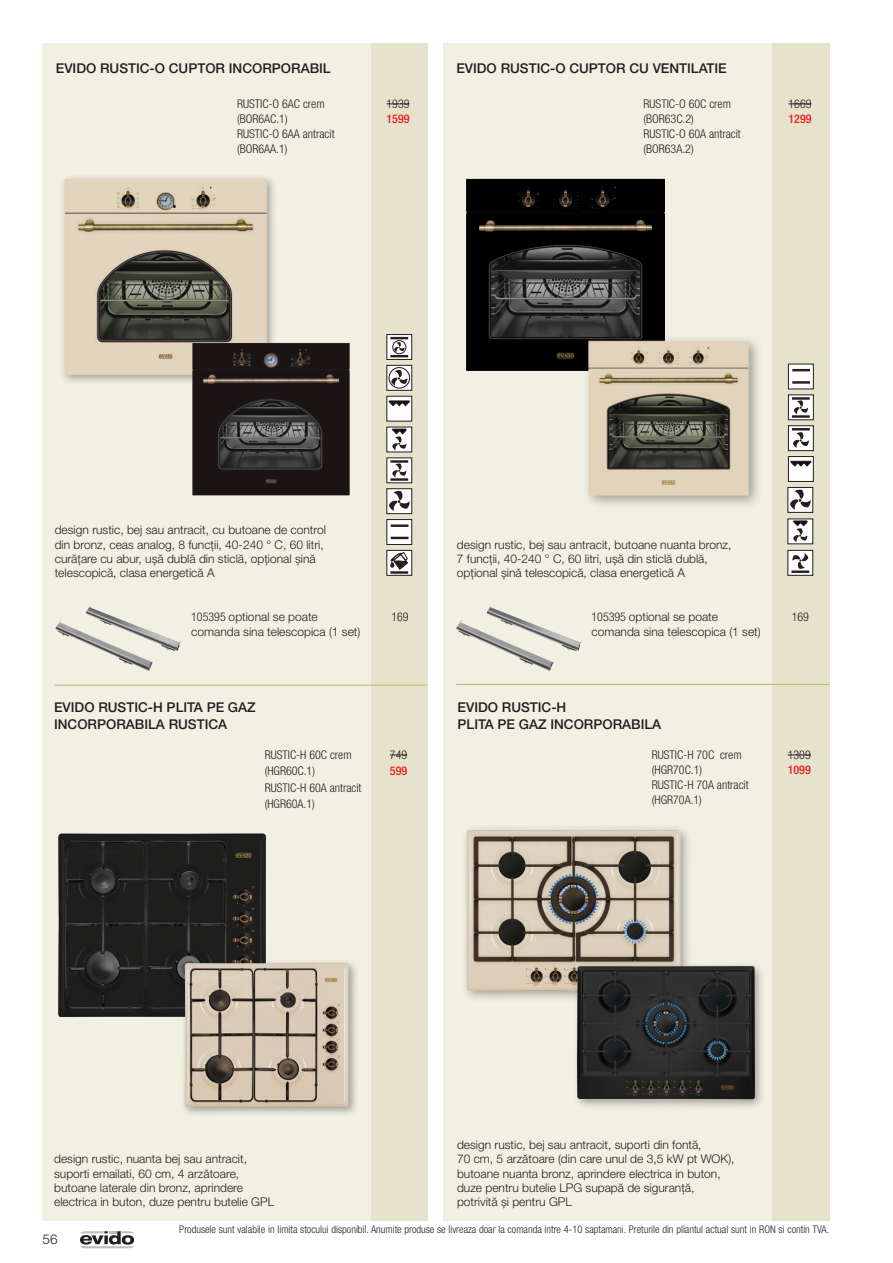
<style>
.page{position:relative;width:893px;height:1263px;background:#fff}
.page>*{position:absolute;margin:0;border:0;box-sizing:border-box;transform-origin:0 0}
.t1{font:500 13.5px/16.2px "Helvetica Neue LT Pro";color:#231f20}
.t2{font:300 13.5px "Helvetica Neue LT Pro";color:#231f20}
.t3{font:300 12px/14.4px "Helvetica Neue LT Pro";color:#231f20}
.t4{font:300 condensed 12px "Helvetica Neue LT Pro";color:#231f20}
.t5{font:500 condensed 12px "Helvetica Neue LT Pro";color:#ee1d23}
.t6{font:300 condensed 10.5px "Helvetica Neue LT Pro";color:#231f20}
.s1{font-stretch:condensed}
</style>
<div class="page">
<div style="left:443px;top:43px;width:386px;height:1177px;background:#f2f0e2"></div>
<div style="left:772px;top:43px;width:57px;height:1177px;background:#e5e3cb"></div>
<div style="left:42px;top:43px;width:372px;height:1177px;background:#f2f0e2"></div>
<div style="left:371px;top:43px;width:56px;height:1177px;background:#e5e3cb"></div>
<hr style="left:54px;top:685px;width:373px;height:1px;background:#bab76c">
<hr style="left:456px;top:684px;width:373px;height:1px;background:#bab76c">
<svg style="left:788px;top:104px;width:24px;height:1px"></svg>
<svg style="left:788px;top:755px;width:23px;height:1px"></svg>
<svg style="left:390px;top:755px;width:17px;height:1px"></svg>
<img style="left:466px;top:179px;width:199px;height:192px">
<img style="left:465px;top:828px;width:224px;height:171px">
<div style="left:582px;top:335px;width:181px;height:175px;background:#231f20;opacity:.4"></div>
<img style="left:586px;top:338px;width:166px;height:160px">
<img style="left:58px;top:833px;width:208px;height:184px">
<img style="left:456px;top:606px;width:126px;height:45px">
<img style="left:56px;top:606px;width:125px;height:45px">
<div style="left:59px;top:173px;width:219px;height:212px;background:#231f20;opacity:.4"></div>
<img style="left:60px;top:175px;width:211px;height:203px">
<img style="left:565px;top:957px;width:197px;height:150px">
<img style="left:189px;top:341px;width:161px;height:155px">
<div style="left:180px;top:958px;width:179px;height:159px;background:#231f20;opacity:.4"></div>
<img style="left:185px;top:963px;width:159px;height:142px">
<div style="left:788px;top:519px;width:25px;height:25px;background:#fff"></div>
<svg style="left:793px;top:521px;width:14px;height:21px"></svg>
<div style="left:788px;top:550px;width:25px;height:25px;background:#fff"></div>
<div style="left:787px;top:550px;width:26px;height:26px;border:1px solid #231f20"></div>
<svg style="left:792px;top:553px;width:16px;height:16px"></svg>
<hr style="left:791px;top:570px;width:18px;height:3px;background:#231f20">
<div style="left:788px;top:487px;width:25px;height:25px;background:#fff"></div>
<div style="left:787px;top:487px;width:26px;height:26px;border:1px solid #231f20"></div>
<svg style="left:790px;top:489px;width:21px;height:21px"></svg>
<div style="left:788px;top:426px;width:25px;height:25px;background:#fff"></div>
<div style="left:788px;top:425px;width:26px;height:26px;border:1px solid #231f20"></div>
<svg style="left:792px;top:428px;width:18px;height:20px"></svg>
<div style="left:788px;top:364px;width:25px;height:25px;background:#fff"></div>
<div style="left:788px;top:364px;width:26px;height:25px;border:1px solid #231f20"></div>
<hr style="left:792px;top:381px;width:18px;height:3px;background:#231f20">
<svg style="left:792px;top:369px;width:18px;height:2px"></svg>
<div style="left:788px;top:395px;width:25px;height:25px;background:#fff"></div>
<div style="left:788px;top:394px;width:26px;height:26px;border:1px solid #231f20"></div>
<svg style="left:794px;top:400px;width:14px;height:14px"></svg>
<hr style="left:792px;top:397px;width:18px;height:3px;background:#231f20">
<hr style="left:792px;top:415px;width:18px;height:3px;background:#231f20">
<div style="left:788px;top:456px;width:25px;height:25px;background:#fff"></div>
<div style="left:788px;top:456px;width:26px;height:26px;border:1px solid #231f20"></div>
<svg style="left:790px;top:461px;width:21px;height:5px"></svg>
<svg style="left:387px;top:104px;width:23px;height:1px"></svg>
<div style="left:387px;top:489px;width:25px;height:25px;background:#fff"></div>
<div style="left:386px;top:488px;width:26px;height:26px;border:1px solid #231f20"></div>
<svg style="left:389px;top:490px;width:21px;height:21px"></svg>
<div style="left:387px;top:520px;width:25px;height:24px;background:#fff"></div>
<div style="left:386px;top:519px;width:26px;height:26px;border:1px solid #231f20"></div>
<svg style="left:391px;top:537px;width:17px;height:2px"></svg>
<hr style="left:391px;top:524px;width:17px;height:3px;background:#231f20">
<div style="left:387px;top:458px;width:25px;height:25px;background:#fff"></div>
<svg style="left:392px;top:463px;width:14px;height:14px"></svg>
<hr style="left:390px;top:460px;width:18px;height:3px;background:#231f20">
<hr style="left:390px;top:478px;width:18px;height:3px;background:#231f20">
<svg style="left:388px;top:367px;width:22px;height:22px"></svg>
<div style="left:386px;top:365px;width:26px;height:26px;border:1px solid #231f20"></div>
<svg style="left:391px;top:370px;width:17px;height:16px"></svg>
<div style="left:388px;top:367px;width:22px;height:22px;border:1px solid #231f20;border-radius:50%"></div>
<div style="left:387px;top:396px;width:25px;height:25px;background:#fff"></div>
<svg style="left:389px;top:401px;width:21px;height:5px"></svg>
<svg style="left:388px;top:336px;width:22px;height:22px"></svg>
<div style="left:386px;top:334px;width:26px;height:26px;border:1px solid #231f20"></div>
<svg style="left:390px;top:337px;width:18px;height:20px"></svg>
<div style="left:392px;top:340px;width:14px;height:14px;border:1px solid #231f20;border-radius:50%"></div>
<div style="left:387px;top:550px;width:25px;height:25px;background:#fff"></div>
<div style="left:386px;top:550px;width:26px;height:26px;border:1px solid #231f20"></div>
<svg style="left:390px;top:551px;width:18px;height:19px"></svg>
<hr style="left:390px;top:571px;width:18px;height:3px;background:#231f20">
<div style="left:387px;top:427px;width:25px;height:25px;background:#fff"></div>
<svg style="left:392px;top:429px;width:14px;height:21px"></svg>
<svg style="left:80px;top:1231px;width:54px;height:17px"></svg>
<p class="t1" style="left:56px;top:60px;width:276px">EVIDO RUSTIC-O CUPTOR INCORPORABIL</p>
<p class="t4" style="left:237px;top:97px;width:89px">RUSTIC-O 6AC crem</p>
<p class="t4" style="left:387px;top:97px;width:25px">1939</p>
<p class="t4" style="left:237px;top:112px;width:52px">(BOR6AC.1)</p>
<p class="t5" style="left:387px;top:111px;width:25px">1599</p>
<p class="t4" style="left:237px;top:127px;width:99px">RUSTIC-O 6AA antracit</p>
<p class="t4" style="left:237px;top:142px;width:52px">(BOR6AA.1)</p>
<p class="t1" style="left:456px;top:60px;width:272px">EVIDO RUSTIC-O CUPTOR CU VENTILATIE</p>
<p class="t4" style="left:644px;top:97px;width:89px">RUSTIC-O 60C crem</p>
<p class="t4" style="left:788px;top:97px;width:25px">1669</p>
<p class="t4" style="left:644px;top:112px;width:52px">(BOR63C.2)</p>
<p class="t5" style="left:788px;top:111px;width:25px">1299</p>
<p class="t4" style="left:644px;top:127px;width:99px">RUSTIC-O 60A antracit</p>
<p class="t4" style="left:644px;top:142px;width:52px">(BOR63A.2)</p>
<p class="t3" style="left:55px;top:522px;width:273px">design rustic, bej sau antracit, cu butoane de control din bronz, ceas analog, 8 funcții, 40-240 ° C, 60 litri, curățare cu abur, ușă dublă din sticlă, opțional șină telescopică, clasa energetică A</p>
<p class="t3" style="left:191px;top:609px;width:128px"><span class="s1">105395</span> optional se poate</p>
<p class="t4" style="left:391px;top:610px;width:19px">169</p>
<p class="t3" style="left:191px;top:624px;width:171px">comanda sina telescopica (1 set)</p>
<p class="t3" style="left:457px;top:537px;width:276px">design rustic, bej sau antracit, butoane nuanta bronz,</p>
<p class="t3" style="left:457px;top:551px;width:252px">7 funcții, 40-240 ° C, 60 litri, ușă din sticlă dublă,</p>
<p class="t3" style="left:457px;top:566px;width:230px">opțional șină telescopică, clasa energetică A</p>
<p class="t3" style="left:591px;top:609px;width:128px"><span class="s1">105395</span> optional se poate</p>
<p class="t4" style="left:792px;top:610px;width:19px">169</p>
<p class="t3" style="left:591px;top:624px;width:171px">comanda sina telescopica (1 set)</p>
<p class="t1" style="left:54px;top:699px;width:203px">EVIDO RUSTIC-H PLITA PE GAZ<br>INCORPORABILA RUSTICA</p>
<p class="t1" style="left:458px;top:699px;width:110px">EVIDO RUSTIC-H</p>
<p class="t1" style="left:458px;top:715px;width:205px">PLITA PE GAZ INCORPORABILA</p>
<p class="t4" style="left:265px;top:748px;width:88px">RUSTIC-H 60C crem</p>
<p class="t4" style="left:390px;top:748px;width:19px">749</p>
<p class="t4" style="left:265px;top:764px;width:52px">(HGR60C.1)</p>
<p class="t5" style="left:390px;top:764px;width:19px">599</p>
<p class="t4" style="left:265px;top:781px;width:98px">RUSTIC-H 60A antracit</p>
<p class="t4" style="left:265px;top:797px;width:52px">(HGR60A.1)</p>
<p class="t4" style="left:652px;top:748px;width:91px">RUSTIC-H 70C crem</p>
<p class="t4" style="left:788px;top:748px;width:25px">1309</p>
<p class="t4" style="left:652px;top:763px;width:52px">(HGR70C.1)</p>
<p class="t5" style="left:788px;top:762px;width:25px">1099</p>
<p class="t4" style="left:652px;top:778px;width:98px">RUSTIC-H 70A antracit</p>
<p class="t4" style="left:652px;top:793px;width:52px">(HGR70A.1)</p>
<p class="t3" style="left:54px;top:1151px;width:222px">design rustic, nuanta bej sau antracit, suporti emailati, 60 cm, 4 arzătoare, butoane laterale din bronz, aprindere electrica in buton, duze pentru butelie GPL</p>
<p class="t3" style="left:457px;top:1137px;width:279px">design rustic, bej sau antracit, suporti din fontă,<br>70 cm, 5 arzătoare (din care unul de 3,5 kW pt WOK), butoane nuanta bronz, aprindere electrica in buton, duze pentru butelie LPG supapă de siguranță, potrivită și pentru GPL</p>
<p class="t2" style="left:43px;top:1231px;width:17px">56</p>
<p class="t6" style="left:179px;top:1223px;width:651px">Produsele sunt valabile in limita stocului disponibil. Anumite produse se livreaza doar la comanda intre 4-10 saptamani. Preturile din pliantul actual sunt in RON si contin TVA.</p>
</div>
